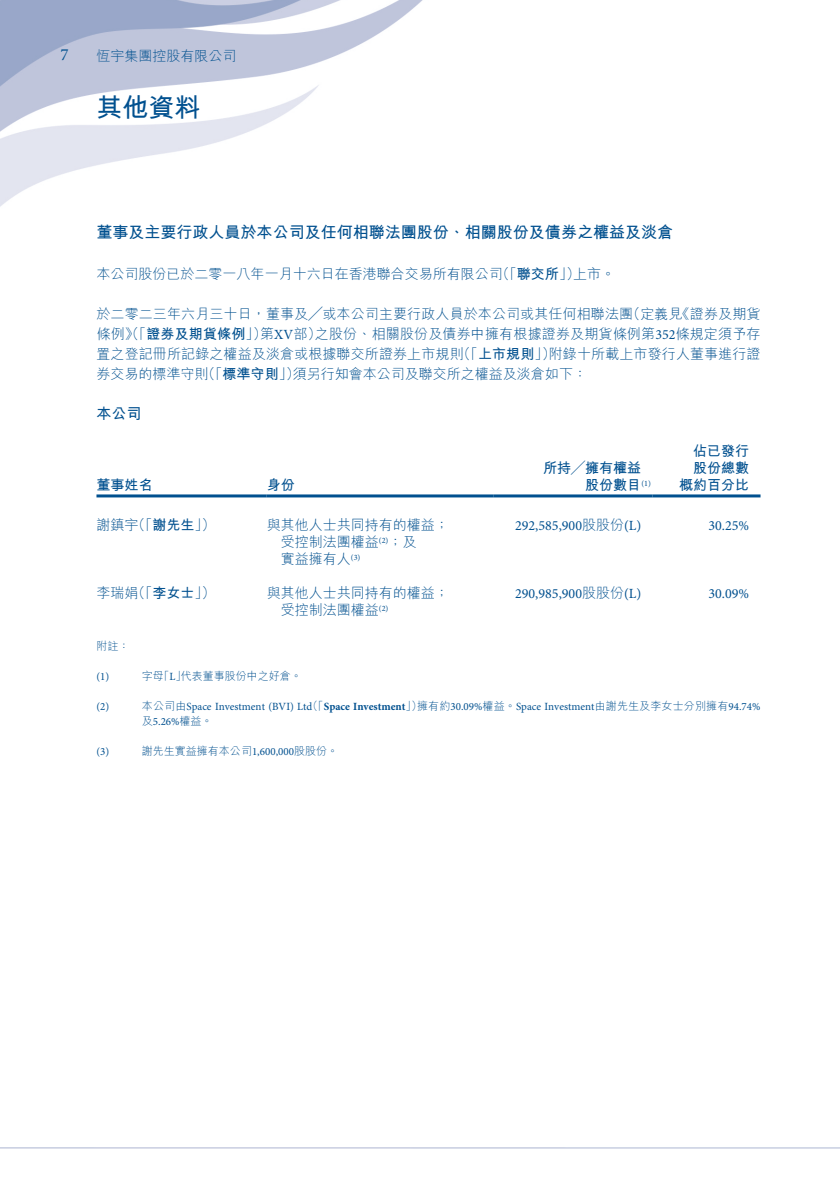
<style>
.page{position:relative;width:840px;height:1191px;background:#fff}
.page>*{position:absolute;margin:0;border:0;box-sizing:border-box;transform-origin:0 0}
.t1{font:700 26px "M Hei HK";color:#00508f}
.t2{font:17px "Minion Pro";color:#00508f}
.t3{font:700 16px "M Hei HK";color:#00508f}
.t4{font:700 15px "M Hei HK";color:#00508f}
.t5{font:300 14px/20px "M Hei HK";color:#00508f}
.t6{font:14px "Minion Pro";color:#00508f}
.t7{font:700 14px/17px "M Hei HK";color:#00508f;text-align:right}
.t8{font:11px "Minion Pro";color:#00508f}
.t9{font:300 11px "M Hei HK";color:#00508f}
.t10{font:700 11px "Minion Pro";color:#00508f}
.t11{font:8.2px "Minion Pro";color:#00508f}
.s1{font-weight:700}
.s2{font-family:"Minion Pro";font-weight:400}
.s3{font-family:"M Hei HK";font-weight:300;font-size:14px}
.s4{font-family:"M Hei HK";font-weight:300}
</style>
<div class="page">
<img style="left:0;top:0;width:839px;height:1149px">
<hr style="left:96px;top:494px;width:170px;height:3px;background:#00508f">
<hr style="left:266px;top:494px;width:227px;height:3px;background:#00508f">
<hr style="left:493px;top:494px;width:159px;height:3px;background:#00508f">
<hr style="left:652px;top:494px;width:108px;height:3px;background:#00508f">
<p class="t2" style="left:60px;top:43px;width:10px">7</p>
<p class="t5" style="left:96px;top:46px;width:141px">恆宇集團控股有限公司</p>
<h1 class="t1" style="left:96px;top:88px;width:105px">其他資料</h1>
<p class="t3" style="left:96px;top:221px;width:577px">董事及主要行政人員於本公司及任何相聯法團股份、相關股份及債券之權益及淡倉</p>
<p class="t5" style="left:572px;top:263px;width:43px">上市。</p>
<p class="t5" style="left:495px;top:263px;width:85px">（「<span class="s1">聯交所</span>」）</p>
<p class="t5" style="left:96px;top:263px;width:407px">本公司股份已於二零一八年一月十六日在香港聯合交易所有限公司</p>
<p class="t5" style="left:315px;top:303px;width:447px;text-indent:-218px">於二零二三年六月三十日，董事及╱或本公司主要行政人員於本公司或其任何相聯法團<br>之股份、相關股份及債券中擁有根據證券及期貨條例第<span class="s2">352</span>條規定須予存</p>
<p class="t5" style="left:626px;top:303px;width:58px">（定義見</p>
<p class="t5" style="left:675px;top:303px;width:86px">《證券及期貨</p>
<p class="t5" style="left:96px;top:323px;width:172px">條例》（「<span class="s1">證券及期貨條例</span>」）</p>
<p class="t5" style="left:260px;top:323px;width:63px">第<span class="s2">XV</span>部）</p>
<p class="t5" style="left:456px;top:343px;width:100px">（「<span class="s1">上市規則</span>」）</p>
<p class="t5" style="left:548px;top:343px;width:213px">附錄十所載上市發行人董事進行證</p>
<p class="t5" style="left:292px;top:343px;width:295px;text-indent:-196px">置之登記冊所記錄之權益及淡倉或根據聯交所證券上市規則<br>須另行知會本公司及聯交所之權益及淡倉如下：</p>
<p class="t5" style="left:201px;top:363px;width:99px">（「<span class="s1">標準守則</span>」）</p>
<p class="t5" style="left:96px;top:363px;width:113px">券交易的標準守則</p>
<p class="t4" style="left:96px;top:402px;width:47px">本公司</p>
<p class="t7" style="left:96px;top:475px;width:57px">董事姓名</p>
<p class="t7" style="left:266px;top:475px;width:29px">身份</p>
<p class="t5" style="left:131px;top:514px;width:85px">（「<span class="s1">謝先生</span>」）</p>
<p class="t5" style="left:96px;top:514px;width:43px">謝鎮宇</p>
<p class="t5" style="left:266px;top:514px;width:183px">與其他人士共同持有的權益;</p>
<p class="t5" style="left:280px;top:531px;width:99px">受控制法團權益</p>
<p class="t11" style="left:350px;top:551px;width:11px">(3)</p>
<p class="t5" style="left:402px;top:531px;width:15px">及</p>
<p class="t11" style="left:378px;top:534px;width:25px">) <span class="s3">；</span>2(</p>
<p class="t5" style="left:280px;top:548px;width:71px">實益擁有人</p>
<p class="t5" style="left:131px;top:582px;width:85px">（「<span class="s1">李女士</span>」）</p>
<p class="t5" style="left:96px;top:582px;width:43px">李瑞娟</p>
<p class="t5" style="left:266px;top:582px;width:183px">與其他人士共同持有的權益;</p>
<p class="t5" style="left:280px;top:599px;width:99px">受控制法團權益</p>
<p class="t11" style="left:378px;top:602px;width:11px">(2)</p>
<p class="t9" style="left:96px;top:640px;width:34px">附註：</p>
<p class="t8" style="left:96px;top:669px;width:14px">1( )</p>
<p class="t9" style="left:142px;top:670px;width:23px">字母</p>
<p class="t9" style="left:181px;top:670px;width:122px">代表董事股份中之好倉。</p>
<p class="t9" style="left:158px;top:670px;width:29px">「」<span class="s2">L</span></p>
<p class="t7" style="left:543px;top:458px;width:99px">所持╱擁有權益</p>
<p class="t7" style="left:585px;top:475px;width:57px">股份數目</p>
<p class="t11" style="left:641px;top:477px;width:11px">(1)</p>
<p class="t6" style="left:515px;top:516px;width:128px">292,585,900<span class="s4">股股份</span> (L(</p>
<p class="t6" style="left:515px;top:584px;width:128px">290,985,900<span class="s4">股股份</span> (L(</p>
<p class="t7" style="left:678px;top:441px;width:71px">佔已發行股份總數概約百分比</p>
<p class="t6" style="left:708px;top:516px;width:42px">30.25%</p>
<p class="t6" style="left:708px;top:584px;width:42px">30.09%</p>
<p class="t8" style="left:96px;top:699px;width:14px">2( )</p>
<p class="t8" style="left:96px;top:744px;width:14px">3( )</p>
<p class="t8" style="left:417px;top:699px;width:345px"><span class="s4">擁有約</span>30.09%<span class="s4">權益。</span>Space Investment<span class="s4">由謝先生及李女士分別擁有</span>94.74%</p>
<p class="t10" style="left:307px;top:699px;width:117px"><span class="s4">（「</span>Space Investment<span class="s4">」）</span></p>
<p class="t8" style="left:142px;top:699px;width:172px"><span class="s4">本公司由</span>Space Investment (BVI) Ltd</p>
<p class="t8" style="left:142px;top:714px;width:72px"><span class="s4">及</span>5.26%<span class="s4">權益。</span></p>
<p class="t9" style="left:142px;top:745px;width:197px">謝先生實益擁有本公司<span class="s2">1,600,000</span>股股份。</p>
</div>
